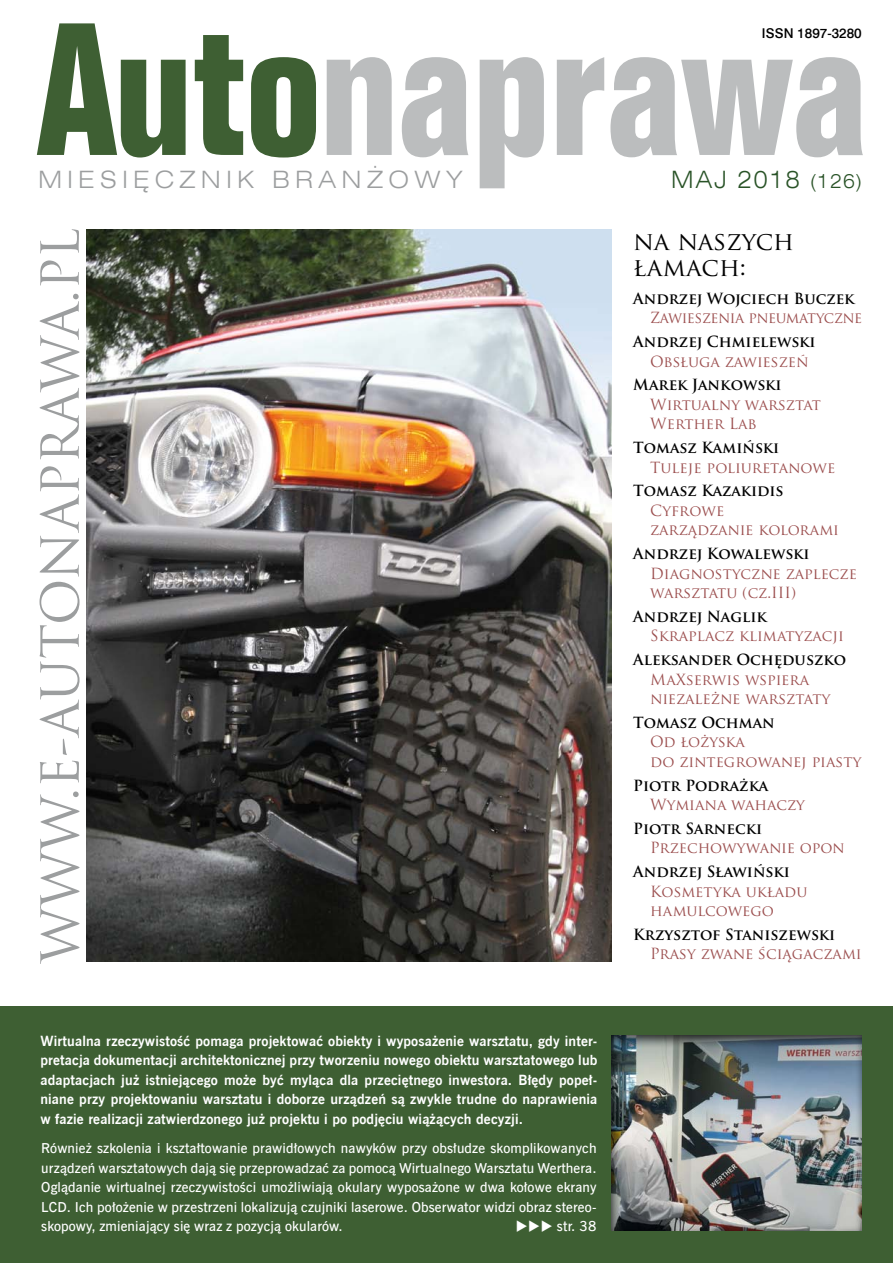
<style>
.page{position:relative;width:893px;height:1263px;background:#fff}
.page>*{position:absolute;margin:0;border:0;box-sizing:border-box;transform-origin:0 0}
.t1{font:184.5px "Folio Bd Cn EU";letter-spacing:-.02em;color:#bbbdbe}
.t2{font:51px "Trajan Pro";letter-spacing:-.015em;color:#9c9e9f}
.t3{font:24.75px/25.5px "Trajan Pro";color:#000}
.t4{font:24px "Swis 721 Lt Ex EU";letter-spacing:.21em;color:#9c9e9f}
.t5{font:24px "Swis 721 Lt Ex EU";letter-spacing:.07em;color:#295327;scale:.93 1}
.t6{font:15px/19.5px "Trajan Pro";color:#9c4f4f}
.t7{font:700 15px "Trajan Pro";color:#000}
.t8{font:15px "Trajan Pro";letter-spacing:-.02em;color:#9c4f4f}
.t9{font:700 13.95px/19.5px "News Goth EU";letter-spacing:.01em;color:#fff;text-align:justify}
.t10{font:13.8px/19.5px "News Goth Dm EU";letter-spacing:.01em;color:#fff;text-align:justify}
.t11{font:13.5px "Swis 721 Md EU";color:#000}
.s1{color:#3e5f33}
.s2{font-size:19.5px}
</style>
<div class="page">
<div style="left:0;top:1006px;width:893px;height:257px;background:#3e5f33"></div>
<img style="left:86px;top:230px;width:525px;height:732px">
<div style="left:608px;top:1033px;width:254px;height:198px;background:#000;opacity:.75"></div>
<h1 class="t1" style="left:37px;top:-27px;width:834px"><span class="s1">Auto</span>naprawa</h1>
<p class="t11" style="left:762px;top:25px;width:101px">ISSN 1897-3280</p>
<h3 class="t4" style="left:38px;top:165px;width:427px">MIESIĘCZNIK BRANŻOWY</h3>
<h3 class="t5" style="left:671px;top:165px;width:206px">MAJ 2018 <span class="s2">(126)</span></h3>
<h2 class="t2" style="left:28px;top:963px;width:737px;rotate:-90deg">WWW.E-AUTONAPRAWA.PL</h2>
<p class="t9" style="left:40px;top:1031px;width:559px">Wirtualna rzeczywistość pomaga projektować obiekty i wyposażenie warsztatu, gdy inter&shy;pretacja dokumentacji architektonicznej przy tworzeniu nowego obiektu warsztatowego lub adaptacjach już istniejącego może być myląca dla przeciętnego inwestora. Błędy popeł&shy;niane przy projektowaniu warsztatu i doborze urządzeń są zwykle trudne do naprawienia w fazie realizacji zatwierdzonego już projektu i po podjęciu wiążących decyzji.</p>
<p class="t10" style="left:41px;top:1139px;width:557px">Również szkolenia i kształtowanie prawidłowych nawyków przy obsłudze skomplikowanych urządzeń warsztatowych dają się przeprowadzać za pomocą Wirtualnego Warsztatu Werthera.<br>Oglądanie wirtualnej rzeczywistości umożliwiają okulary wyposażone w dwa kołowe ekrany LCD. Ich położenie w przestrzeni lokalizują czujniki laserowe. Obserwator widzi obraz stereo&shy;skopowy, zmieniający się wraz z pozycją okularów.</p>
<p class="t10" style="left:516px;top:1217px;width:82px">◆◆◆ str. 38</p>
<h3 class="t3" style="left:633px;top:228px;width:162px">na naszych łamach:</h3>
<p class="t7" style="left:633px;top:289px;width:223px">Andrzej Wojciech Buczek</p>
<p class="t8" style="left:650px;top:308px;width:213px">Zawieszenia pneumatyczne</p>
<p class="t7" style="left:633px;top:332px;width:184px">Andrzej Chmielewski</p>
<p class="t6" style="left:650px;top:351px;width:160px">Obsługa zawieszeń</p>
<p class="t7" style="left:633px;top:376px;width:150px">Marek Jankowski</p>
<p class="t6" style="left:650px;top:394px;width:172px">Wirtualny warsztat<br>Werther Lab</p>
<p class="t7" style="left:633px;top:438px;width:147px">Tomasz Kamiński</p>
<p class="t6" style="left:650px;top:457px;width:187px">Tuleje poliuretanowe</p>
<p class="t7" style="left:633px;top:482px;width:152px">Tomasz Kazakidis</p>
<p class="t6" style="left:650px;top:500px;width:190px">Cyfrowe<br>zarządzanie kolorami</p>
<p class="t7" style="left:633px;top:544px;width:178px">Andrzej Kowalewski</p>
<p class="t6" style="left:650px;top:563px;width:208px">Diagnostyczne zaplecze warsztatu (cz.III)</p>
<p class="t7" style="left:633px;top:607px;width:135px">Andrzej Naglik</p>
<p class="t6" style="left:650px;top:626px;width:195px">Skraplacz klimatyzacji</p>
<p class="t7" style="left:633px;top:650px;width:215px">Aleksander Ochęduszko</p>
<p class="t6" style="left:650px;top:669px;width:182px">MaXserwis wspiera niezależne warsztaty</p>
<p class="t7" style="left:633px;top:713px;width:143px">Tomasz Ochman</p>
<p class="t6" style="left:650px;top:732px;width:213px">Od łożyska<br>do zintegrowanej piasty</p>
<p class="t7" style="left:633px;top:776px;width:137px">Piotr Podrażka</p>
<p class="t6" style="left:650px;top:795px;width:156px">Wymiana wahaczy</p>
<p class="t7" style="left:633px;top:819px;width:130px">Piotr Sarnecki</p>
<p class="t6" style="left:650px;top:838px;width:196px">Przechowywanie opon</p>
<p class="t7" style="left:633px;top:862px;width:158px">Andrzej Sławiński</p>
<p class="t6" style="left:650px;top:881px;width:159px">Kosmetyka układu hamulcowego</p>
<p class="t7" style="left:633px;top:925px;width:203px">Krzysztof Staniszewski</p>
<p class="t6" style="left:650px;top:944px;width:213px">Prasy zwane ściągaczami</p>
</div>
